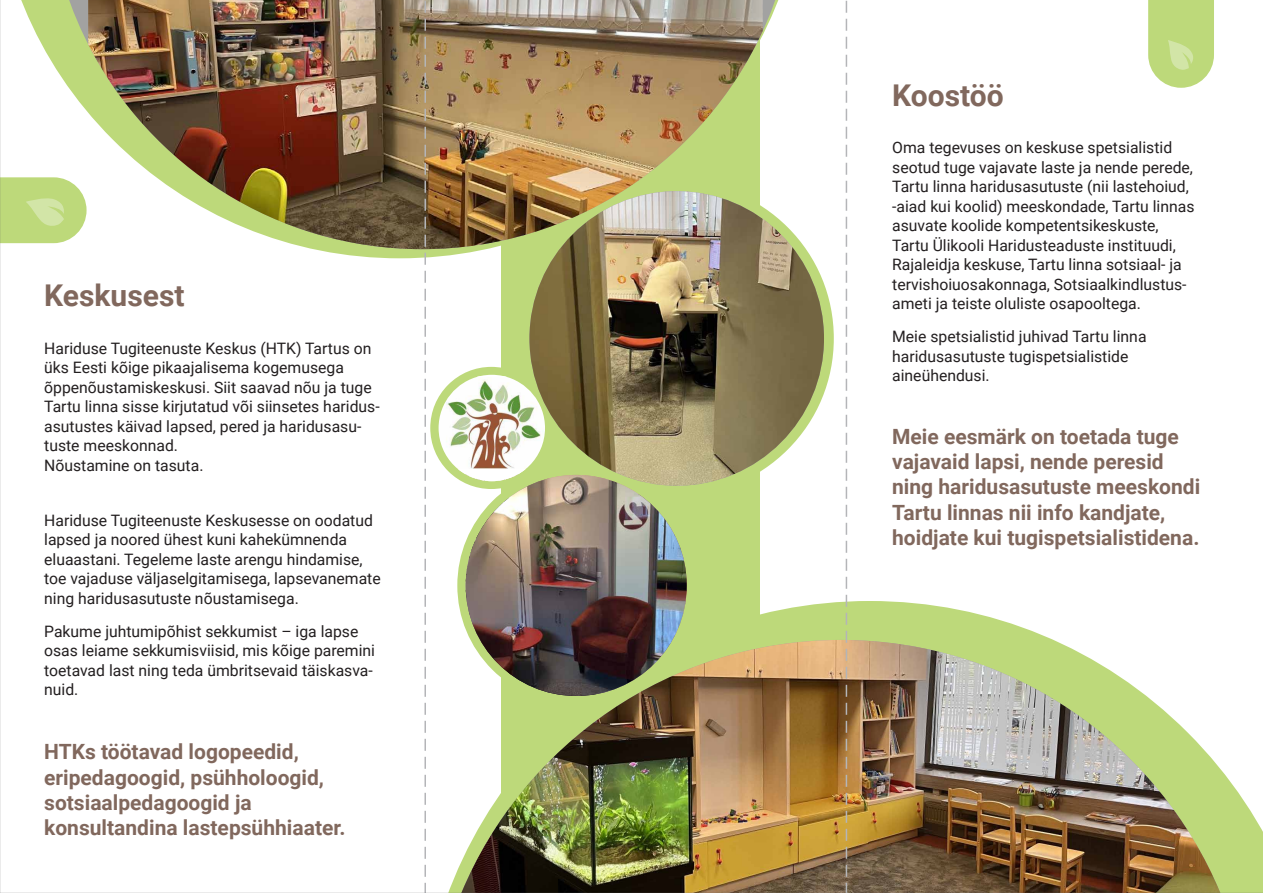
<style>
.page{position:relative;width:1263px;height:893px;background:#fff}
.page>*{position:absolute;margin:0;border:0;box-sizing:border-box;transform-origin:0 0}
.t1{font:700 30px "Roboto";color:#81685d}
.t2{font:700 21px/25.2px "Roboto";color:#81685d}
.t3{font:15.75px/19.5px "Roboto";color:#231f20}
</style>
<div class="page">
<img style="left:0;top:0;width:1263px;height:893px">
<h1 class="t1" style="left:44px;top:274px;width:142px">Keskusest</h1>
<p class="t3" style="left:44px;top:338px;width:337px">Hariduse Tugiteenuste Keskus (HTK) Tartus on üks Eesti kõige pikaajalisema kogemusega õppenõustamiskeskusi. Siit saavad nõu ja tuge Tartu linna sisse kirjutatud või siinsetes haridus&shy;asutustes käivad lapsed, pered ja haridusasu&shy;tuste meeskonnad.<br>Nõustamine on tasuta.</p>
<p class="t3" style="left:44px;top:510px;width:338px">Hariduse Tugiteenuste Keskusesse on oodatud lapsed ja noored ühest kuni kahekümnenda eluaastani. Tegeleme laste arengu hindamise, toe vajaduse väljaselgitamisega, lapsevanemate ning haridusasutuste nõustamisega.</p>
<p class="t3" style="left:44px;top:621px;width:332px">Pakume juhtumipõhist sekkumist – iga lapse osas leiame sekkumisviisid, mis kõige paremini toetavad last ning teda ümbritsevaid täiskasva&shy;nuid.</p>
<h2 class="t2" style="left:44px;top:738px;width:303px">HTKs töötavad logopeedid, eripedagoogid, psühholoogid, sotsiaalpedagoogid ja konsultandina lastepsühhiaater.</h2>
<h1 class="t1" style="left:892px;top:74px;width:113px">Koostöö</h1>
<p class="t3" style="left:892px;top:137px;width:304px">Oma tegevuses on keskuse spetsialistid seotud tuge vajavate laste ja nende perede, Tartu linna haridusasutuste (nii lastehoiud, -aiad kui koolid) meeskondade, Tartu linnas asuvate koolide kompetentsikeskuste, Tartu Ülikooli Haridusteaduste instituudi, Rajaleidja keskuse, Tartu linna sotsiaal- ja tervishoiuosakonnaga, Sotsiaalkindlustus&shy;ameti ja teiste oluliste osapooltega.</p>
<p class="t3" style="left:892px;top:326px;width:256px">Meie spetsialistid juhivad Tartu linna haridusasutuste tugispetsialistide aineühendusi.</p>
<h2 class="t2" style="left:892px;top:423px;width:310px">Meie eesmärk on toetada tuge vajavaid lapsi, nende peresid ning haridusasutuste meeskondi<br>Tartu linnas nii info kandjate, hoidjate kui tugispetsialistidena.</h2>
</div>
